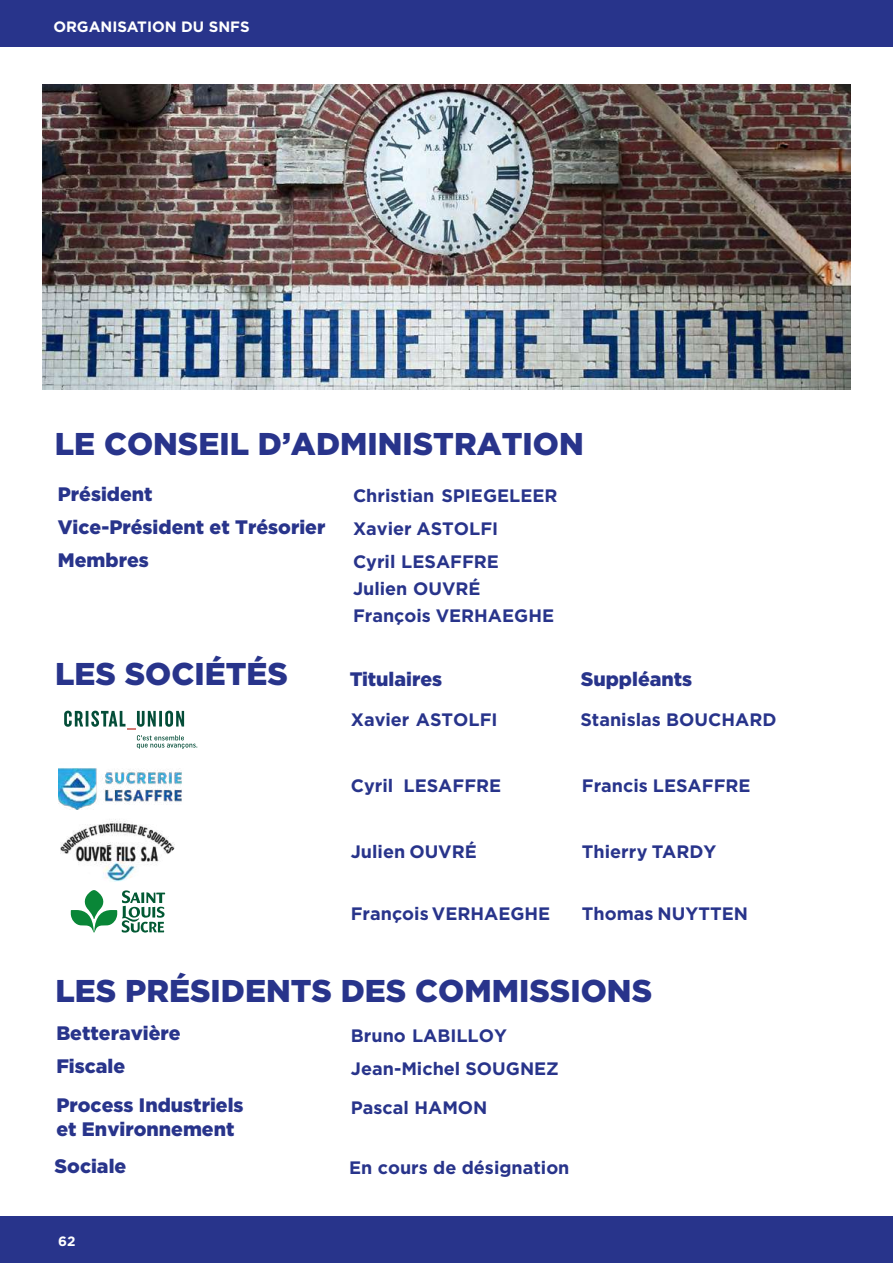
<style>
.page{position:relative;width:893px;height:1263px;background:#fff}
.page>*{position:absolute;margin:0;border:0;box-sizing:border-box;transform-origin:0 0}
.t1{font:900 31.5px "Gotham";color:#28348b}
.t2{font:900 19.5px/33px "Gotham";color:#28348b}
.t3{font:700 18px/33px "Gotham";color:#28348b}
.t4{font:700 15px "Gotham";color:#fff}
.t5{font:700 13.5px "Gotham";color:#fff}
</style>
<div class="page">
<div style="left:0;top:0;width:893px;height:46px;background:#28348b"></div>
<div style="left:0;top:1217px;width:893px;height:46px;background:#28348b"></div>
<img style="left:43px;top:85px;width:807px;height:304px">
<svg style="left:64px;top:710px;width:120px;height:19px"></svg>
<svg style="left:137px;top:735px;width:60px;height:14px"></svg>
<img style="left:58px;top:768px;width:124px;height:41px">
<img style="left:60px;top:819px;width:115px;height:63px">
<svg style="left:71px;top:890px;width:94px;height:42px"></svg>
<p class="t4" style="left:53px;top:18px;width:198px">ORGANISATION DU SNFS</p>
<h1 class="t1" style="left:55px;top:425px;width:530px">LE CONSEIL D’ADMINISTRATION</h1>
<p class="t2" style="left:58px;top:477px;width:269px">Président<br>Vice-Président et Trésorier<br>Membres</p>
<p class="t3" style="left:353px;top:479px;width:206px">Christian SPIEGELEER<br>Xavier ASTOLFI<br>Cyril LESAFFRE</p>
<p class="t3" style="left:353px;top:576px;width:203px;line-height:26.1px">Julien OUVRÉ<br>François VERHAEGHE</p>
<h1 class="t1" style="left:55px;top:656px;width:235px">LES SOCIÉTÉS</h1>
<p class="t2" style="left:350px;top:662px;width:94px">Titulaires</p>
<p class="t2" style="left:581px;top:662px;width:113px">Suppléants</p>
<p class="t3" style="left:351px;top:703px;width:148px">Xavier ASTOLFI</p>
<p class="t3" style="left:580px;top:703px;width:198px">Stanislas BOUCHARD</p>
<p class="t3" style="left:351px;top:769px;width:44px">Cyril</p>
<p class="t3" style="left:404px;top:769px;width:99px">LESAFFRE</p>
<p class="t3" style="left:582px;top:769px;width:170px">Francis LESAFFRE</p>
<p class="t3" style="left:351px;top:835px;width:128px">Julien OUVRÉ</p>
<p class="t3" style="left:582px;top:835px;width:136px">Thierry TARDY</p>
<p class="t3" style="left:351px;top:896px;width:201px">François VERHAEGHE</p>
<p class="t3" style="left:582px;top:896px;width:168px">Thomas NUYTTEN</p>
<h1 class="t1" style="left:56px;top:972px;width:598px">LES PRÉSIDENTS DES COMMISSIONS</h1>
<p class="t2" style="left:56px;top:1016px;width:126px">Betteravière<br>Fiscale</p>
<p class="t2" style="left:56px;top:1093px;width:189px;line-height:23.4px">Process Industriels et Environnement</p>
<p class="t3" style="left:351px;top:1018px;width:210px">Bruno LABILLOY<br>Jean-Michel SOUGNEZ</p>
<p class="t3" style="left:351px;top:1090px;width:138px">Pascal HAMON</p>
<p class="t2" style="left:55px;top:1149px;width:73px">Sociale</p>
<p class="t5" style="left:58px;top:1233px;width:19px">62</p>
<p class="t3" style="left:349px;top:1151px;width:222px">En cours de désignation</p>
</div>
